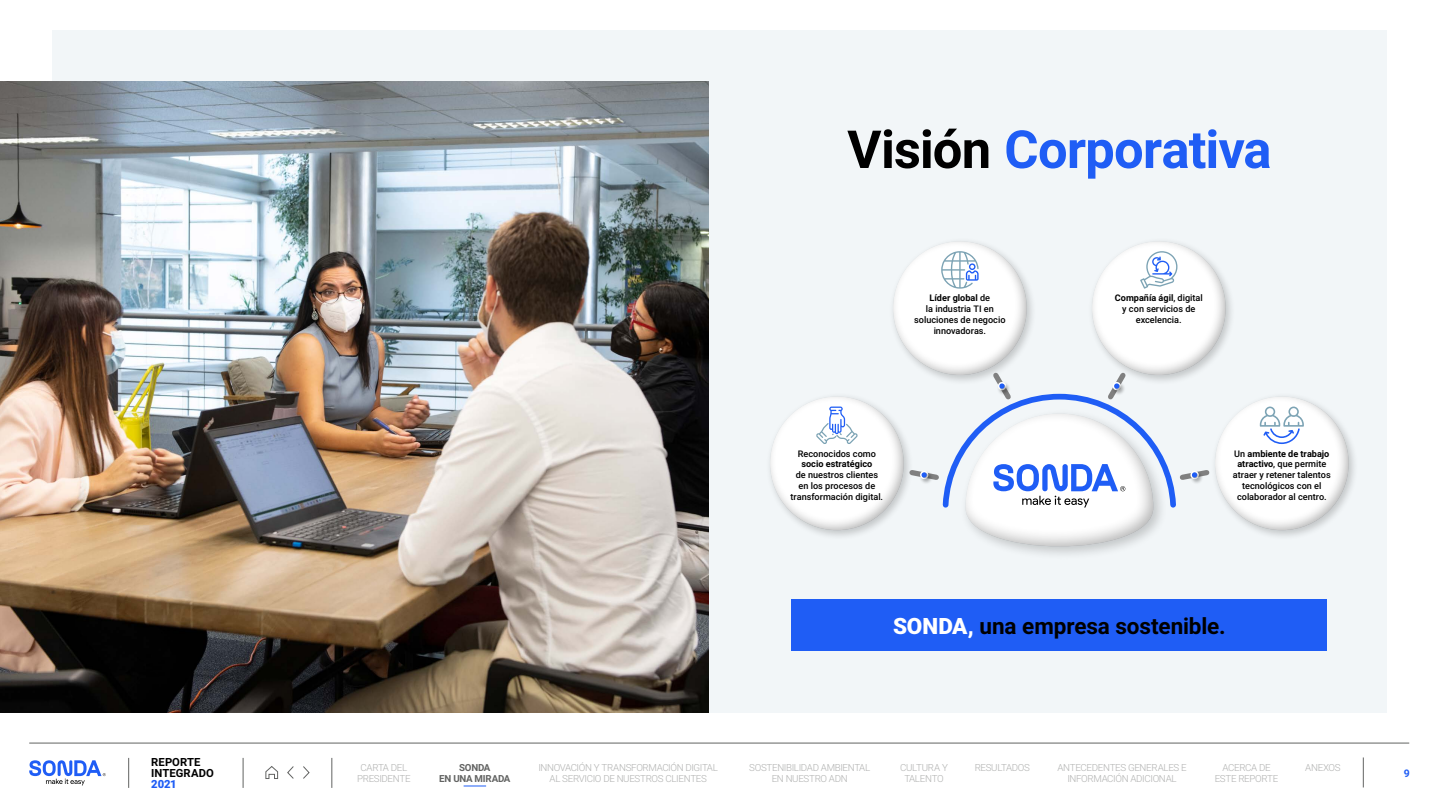
<style>
.page{position:relative;width:1440px;height:810px;background:#fff}
.page>*{position:absolute;margin:0;border:0;box-sizing:border-box;transform-origin:0 0}
.t1{font:700 52.5px "Roboto";letter-spacing:-.015em;color:#1f5df5}
.t2{font:700 22.5px "Roboto";letter-spacing:-.005em;color:#000}
.t3{font:700 11.25px/11.2px "Roboto";color:#000}
.t4{font:900 11.25px "Roboto";color:#1f5df5}
.t5{font:700 10.5px "Roboto";color:#1f5df5}
.t6{font:300 9.75px/10.5px "Roboto";letter-spacing:-.035em;color:#b0b1b0;text-align:center}
.t7{font:700 9.75px/10.5px "Roboto";letter-spacing:-.025em;color:#626362;text-align:center}
.t8{font:500 9.07px/10.9px "Roboto";color:#000;text-align:center}
.t9{font:700 9.07px "Roboto";color:#000}
.s1{color:#000}
.s2{font-weight:700}
.s3{font-weight:900;color:#fff}
</style>
<div class="page">
<div style="left:52px;top:30px;width:1336px;height:682px;background:#f2f6f8"></div>
<img style="left:0;top:82px;width:709px;height:630px">
<div style="left:791px;top:599px;width:536px;height:52px;background:#1f5df5"></div>
<div style="left:960px;top:408px;width:208px;height:153px;background:#000;opacity:.2"></div>
<div style="left:766px;top:392px;width:148px;height:149px;background:#000;opacity:.2"></div>
<div style="left:763px;top:391px;width:147px;height:139px;background:#000;opacity:.3"></div>
<svg style="left:816px;top:407px;width:42px;height:37px"></svg>
<div style="left:1211px;top:392px;width:148px;height:149px;background:#000;opacity:.2"></div>
<div style="left:1208px;top:391px;width:147px;height:139px;background:#000;opacity:.3"></div>
<svg style="left:1260px;top:407px;width:44px;height:37px"></svg>
<div style="left:886px;top:236px;width:147px;height:139px;background:#000;opacity:.3"></div>
<svg style="left:941px;top:251px;width:38px;height:38px"></svg>
<div style="left:1085px;top:236px;width:147px;height:139px;background:#000;opacity:.3"></div>
<svg style="left:1140px;top:251px;width:37px;height:38px"></svg>
<svg style="left:906px;top:368px;width:307px;height:179px"></svg>
<svg style="left:265px;top:766px;width:13px;height:13px"></svg>
<svg style="left:303px;top:766px;width:7px;height:13px"></svg>
<svg style="left:287px;top:766px;width:7px;height:13px"></svg>
<hr style="left:129px;top:758px;width:1px;height:30px;background:#626362">
<hr style="left:243px;top:758px;width:1px;height:30px;background:#626362">
<hr style="left:332px;top:758px;width:1px;height:30px;background:#626362">
<hr style="left:1363px;top:757px;width:1px;height:30px;background:#626362">
<hr style="left:29px;top:743px;width:1380px;height:1px;background:#626362">
<svg style="left:464px;top:786px;width:22px;height:1px"></svg>
<svg style="left:29px;top:760px;width:77px;height:25px"></svg>
<p class="t3" style="left:151px;top:756px;width:64px">REPORTE<br>INTEGRADO</p>
<p class="t4" style="left:151px;top:776px;width:27px">2021</p>
<h1 class="t1" style="left:847px;top:113px;width:426px"><span class="s1">Visión</span> Corporativa</h1>
<p class="t8" style="left:914px;top:292px;width:93px"><span class="s2">Líder global</span> de<br>la industria TI en soluciones de negocio innovadoras.</p>
<p class="t8" style="left:1115px;top:292px;width:90px"><span class="s2">Compañía ágil</span>, digital y con servicios de excelencia.</p>
<p class="t8" style="left:798px;top:448px;width:80px">Reconocidos como</p>
<p class="t9" style="left:801px;top:458px;width:72px">socio estratégico</p>
<p class="t8" style="left:791px;top:469px;width:94px">de nuestros clientes en los procesos de transformación digital.</p>
<p class="t8" style="left:1233px;top:448px;width:99px">Un <span class="s2">ambiente de trabajo atractivo</span>, que permite atraer y retener talentos tecnológicos con el colaborador al centro.</p>
<h2 class="t2" style="left:893px;top:610px;width:334px"><span class="s3">SONDA,</span> una empresa sostenible.</h2>
<p class="t6" style="left:357px;top:762px;width:55px">CARTA DEL<br>PRESIDENTE</p>
<p class="t7" style="left:439px;top:762px;width:73px">SONDA<br>EN UNA MIRADA</p>
<p class="t6" style="left:538px;top:762px;width:181px">INNOVACIÓN Y TRANSFORMACIÓN DIGITAL<br>AL SERVICIO DE NUESTROS CLIENTES</p>
<p class="t6" style="left:749px;top:762px;width:123px">SOSTENIBILIDAD AMBIENTAL<br>EN NUESTRO ADN</p>
<p class="t6" style="left:900px;top:762px;width:49px">CULTURA Y<br>TALENTO</p>
<p class="t6" style="left:975px;top:762px;width:57px">RESULTADOS</p>
<p class="t6" style="left:1057px;top:762px;width:131px">ANTECEDENTES GENERALES E<br>INFORMACIÓN ADICIONAL</p>
<p class="t6" style="left:1215px;top:762px;width:65px">ACERCA DE<br>ESTE REPORTE</p>
<p class="t6" style="left:1305px;top:762px;width:37px">ANEXOS</p>
<p class="t5" style="left:1404px;top:766px;width:8px">9</p>
</div>
